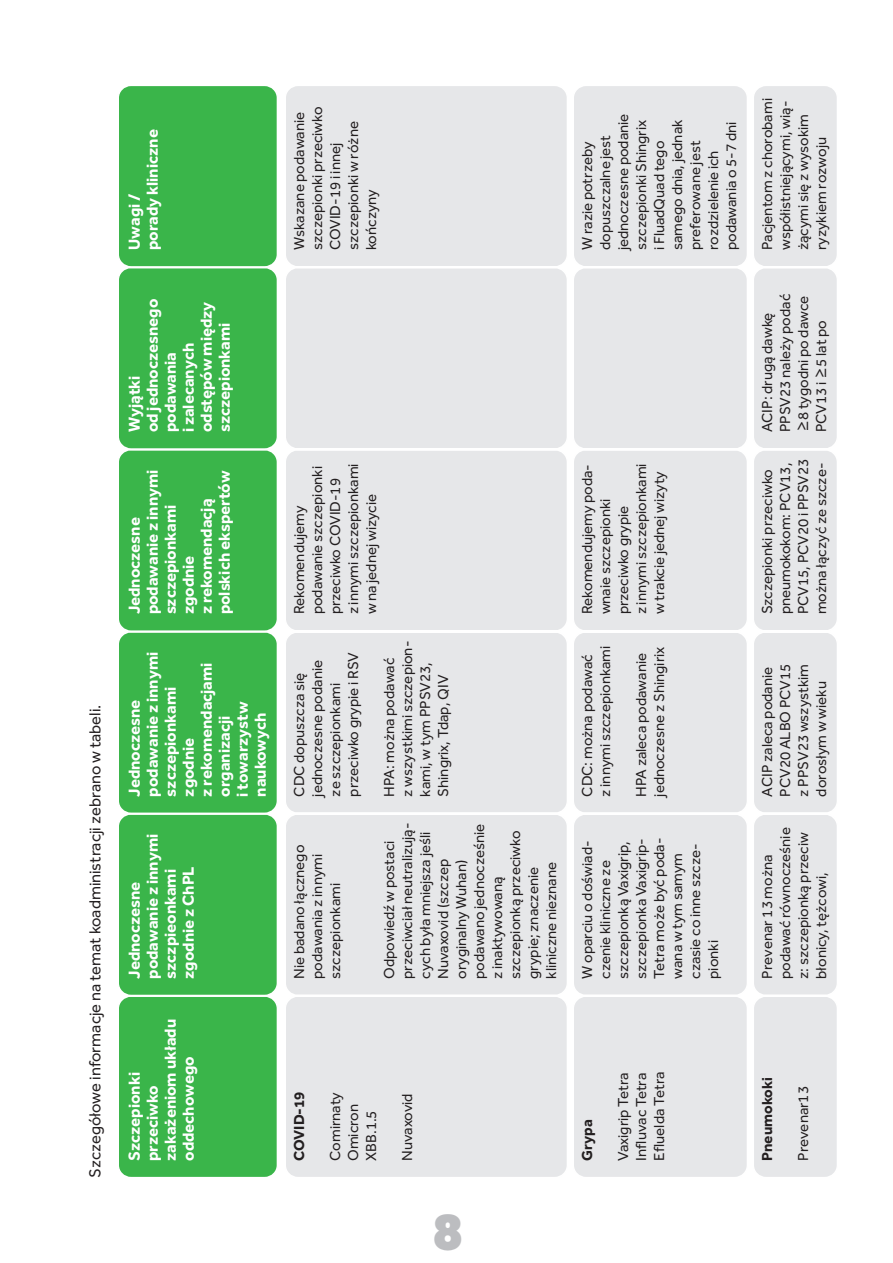
<style>
.page{position:relative;width:893px;height:1263px;background:#fff}
.page>*{position:absolute;margin:0;border:0;box-sizing:border-box;transform-origin:0 0}
.t1{font:900 48px "Poppins";color:#bcbdc0}
.t2{font:700 16.5px/18px "Effra Trial";color:#fff}
.t3{font:16.5px "Effra Trial";color:#231f20}
.t4{font:15px/18px "Effra Trial";color:#231f20}
.t5{font:700 15px "Effra Trial";color:#231f20}
.s1{font-family:"Microsoft Ya Hei";font-size:16.5px}
</style>
<div class="page">
<div style="left:117px;top:995px;width:161px;height:184px;background:#3ab54a;border:2px solid #fff;border-radius:13px"></div>
<div style="left:286px;top:86px;width:281px;height:1091px;background:#e6e7e9"></div>
<div style="left:574px;top:86px;width:173px;height:1091px;background:#e6e7e9"></div>
<div style="left:754px;top:86px;width:83px;height:1091px;background:#e6e7e9"></div>
<div style="left:117px;top:813px;width:161px;height:184px;background:#3ab54a;border:2px solid #fff;border-radius:13px"></div>
<div style="left:117px;top:631px;width:161px;height:183px;background:#3ab54a;border:2px solid #fff;border-radius:13px"></div>
<div style="left:117px;top:448px;width:161px;height:184px;background:#3ab54a;border:2px solid #fff;border-radius:13px"></div>
<div style="left:117px;top:266px;width:161px;height:184px;background:#3ab54a;border:2px solid #fff;border-radius:13px"></div>
<div style="left:117px;top:84px;width:161px;height:184px;background:#3ab54a;border:2px solid #fff;border-radius:13px"></div>
<p class="t3" style="left:89px;top:1178px;width:475px;rotate:-90deg">Szczegółowe informacje na temat koadministracji zebrano w tabeli.</p>
<p class="t2" style="left:145px;top:250px;width:122px;rotate:-90deg">porady kliniczne</p>
<p class="t2" style="left:127px;top:250px;width:58px;rotate:-90deg">Uwagi /</p>
<p class="t2" style="left:127px;top:432px;width:135px;rotate:-90deg">Wyjątki<br>od jednoczesnego podawania<br>i zalecanych odstępów między szczepionkami</p>
<p class="t4" style="left:292px;top:250px;width:145px;rotate:-90deg">Wskazane podawanie szczepionki przeciwko<br>COVID-19 i innej szczepionki w różne kończyny</p>
<p class="t4" style="left:580px;top:250px;width:138px;rotate:-90deg">W razie potrzeby dopuszczalne jest jednoczesne podanie szczepionki Shingrix i FluadQuad tego samego dnia, jednak preferowane jest rozdzielenie ich podawania o 5-7 dni</p>
<p class="t4" style="left:760px;top:250px;width:153px;rotate:-90deg">Pacjentom z chorobami współistniejącymi, wią&shy;żącymi się z wysokim ryzykiem rozwoju</p>
<p class="t4" style="left:760px;top:432px;width:140px;rotate:-90deg">ACIP: drugą dawkę<br>PPSV23 należy podać <span class="s1">≥</span>8 tygodni po dawce<br>PCV13 i <span class="s1">≥</span>5 lat po</p>
<p class="t2" style="left:127px;top:614px;width:146px;rotate:-90deg">Jednoczesne podawanie z innymi szczepionkami zgodnie<br>z rekomendacją</p>
<p class="t4" style="left:796px;top:614px;width:157px;rotate:-90deg">PCV15, PCV20 i PPSV23 można łączyć ze szcze-</p>
<p class="t4" style="left:292px;top:614px;width:152px;rotate:-90deg">Rekomendujemy podawanie szczepionki przeciwko COVID-19<br>z innymi szczepionkami w na jednej wizycie</p>
<p class="t4" style="left:580px;top:614px;width:152px;rotate:-90deg">Rekomendujemy poda&shy;wnaie szczepionki przeciwko grypie<br>z innymi szczepionkami w trakcie jednej wizyty</p>
<p class="t4" style="left:760px;top:614px;width:153px;rotate:-90deg">Szczepionki przeciwko pneumokokom: PCV13,</p>
<p class="t2" style="left:217px;top:614px;width:145px;rotate:-90deg">polskich ekspertów</p>
<p class="t4" style="left:292px;top:797px;width:146px;rotate:-90deg">CDC dopuszcza się jednoczesne podanie ze szczepionkami przeciwko grypie i RSV</p>
<p class="t4" style="left:382px;top:797px;width:157px;rotate:-90deg">HPA: można podawać<br>z wszystkimi szczepion&shy;kami, w tym PPSV23,<br>Shingrix, Tdap, QIV</p>
<p class="t4" style="left:580px;top:797px;width:152px;rotate:-90deg">CDC: można podawać z innymi szczepionkami</p>
<p class="t4" style="left:634px;top:797px;width:145px;rotate:-90deg">HPA zaleca podawanie</p>
<p class="t2" style="left:127px;top:797px;width:146px;rotate:-90deg">Jednoczesne podawanie z innymi szczepionkami zgodnie<br>z rekomendacjami</p>
<p class="t4" style="left:652px;top:797px;width:151px;rotate:-90deg">jednoczesne z Shingirix</p>
<p class="t2" style="left:217px;top:797px;width:97px;rotate:-90deg">organizacji<br>i towarzystw naukowych</p>
<p class="t4" style="left:760px;top:797px;width:134px;rotate:-90deg">ACIP zaleca podanie<br>PCV20 ALBO PCV15 z PPSV23 wszystkim dorosłym w wieku</p>
<p class="t2" style="left:127px;top:979px;width:146px;rotate:-90deg">Jednoczesne podawanie z innymi szczpieonkami zgodnie z ChPL</p>
<p class="t2" style="left:163px;top:1161px;width:143px;rotate:-90deg">zakażeniom układu oddechowego</p>
<p class="t2" style="left:127px;top:1161px;width:90px;rotate:-90deg">Szczepionki przeciwko</p>
<p class="t4" style="left:292px;top:979px;width:136px;rotate:-90deg">Nie badano łącznego podawania z innymi szczepionkami</p>
<p class="t4" style="left:382px;top:979px;width:158px;rotate:-90deg">Odpowiedź w postaci przeciwciał neutralizują&shy;cych była mniejsza jeśli<br>Nuvaxovid (szczep oryginalny Wuhan) podawano jednocześnie z inaktywowaną szczepionką przeciwko grypie; znaczenie kliniczne nieznane</p>
<p class="t4" style="left:580px;top:979px;width:143px;rotate:-90deg">W oparciu o doświad&shy;czenie kliniczne ze szczepionką Vaxigrip, szczepionka Vaxigrip-<br>Tetra może być poda&shy;wana w tym samym czasie co inne szcze&shy;pionki</p>
<p class="t4" style="left:760px;top:979px;width:153px;rotate:-90deg">Prevenar 13 można podawać równocześnie z: szczepionką przeciw błonicy, tężcowi,</p>
<p class="t5" style="left:294px;top:1161px;width:71px;rotate:-90deg">COVID-19</p>
<p class="t4" style="left:328px;top:1161px;width:70px;rotate:-90deg">Comirnaty<br>Omicron<br>XBB.1.5</p>
<p class="t4" style="left:400px;top:1161px;width:69px;rotate:-90deg">Nuvaxovid</p>
<h1 class="t1" style="left:432px;top:1200px;width:33px">8</h1>
<p class="t5" style="left:582px;top:1161px;width:43px;rotate:-90deg">Grypa</p>
<p class="t4" style="left:616px;top:1161px;width:91px;text-align:justify;rotate:-90deg">Vaxigrip Tetra Influvac Tetra Efluelda Tetra</p>
<p class="t5" style="left:762px;top:1161px;width:85px;rotate:-90deg">Pneumokoki</p>
<p class="t4" style="left:796px;top:1161px;width:76px;rotate:-90deg">Prevenar13</p>
</div>
